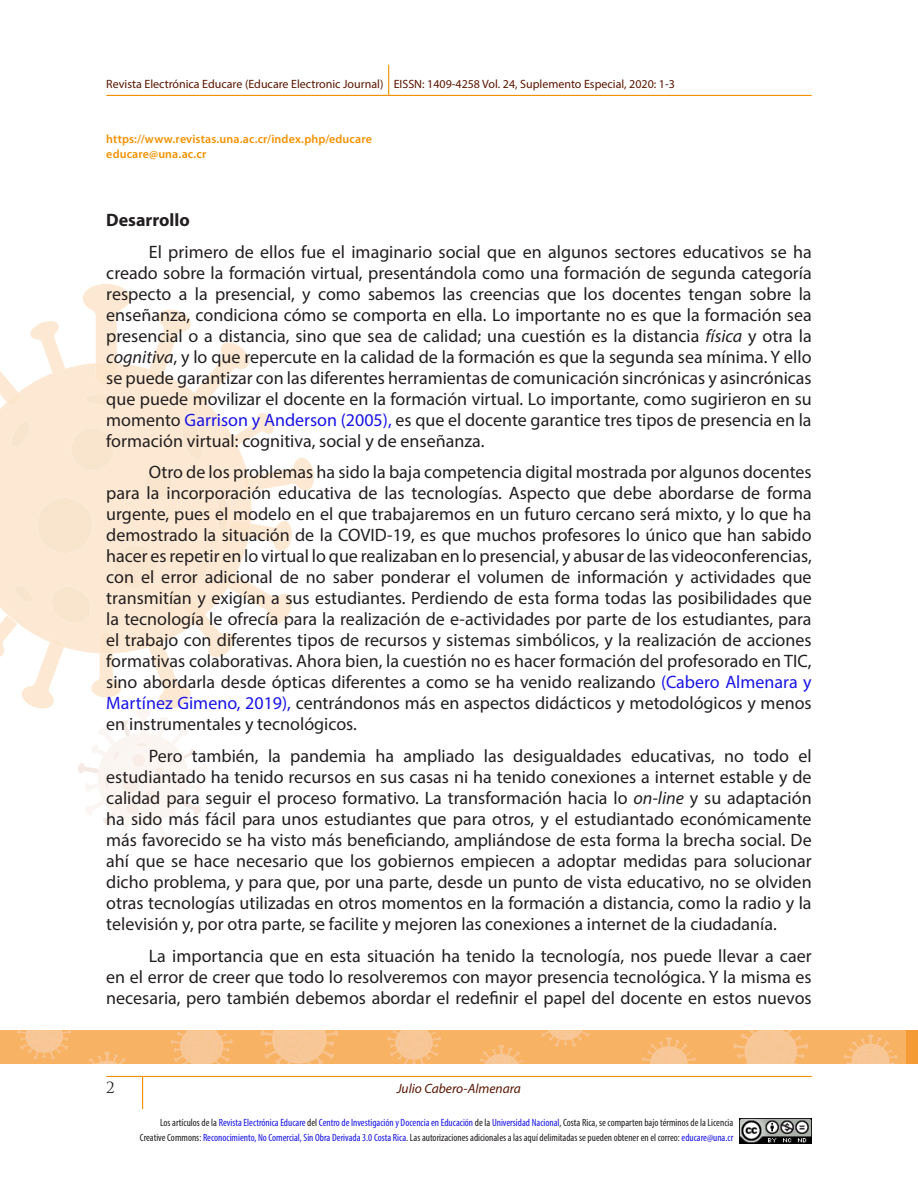
<style>
.page{position:relative;width:918px;height:1188px;background:#fff}
.page>*{position:absolute;margin:0;border:0;box-sizing:border-box;transform-origin:0 0}
.TEXTO{font:18px/21px "Myriad Pro";color:#231f20;text-align:justify}
.SUBTITULO_1{font:700 18px "Myriad Pro";color:#231f20}
.t1{font:15px "Trajan Pro";color:#231f20}
.t2{font:italic 13.5px "Myriad Pro";color:#591600}
.t3{font:12px "Myriad Pro";color:#591600}
.t4{font:600 12px/15px "Myriad Pro";letter-spacing:.01em;color:#f29100}
.t5{font:condensed 10.5px/15px "Myriad Pro";color:#231f20;text-align:right}
.s1{font-style:italic}
.s2{color:#1a15e5}
</style>
<div class="page">
<hr style="left:106px;top:1076px;width:706px;height:1px;background:#f29100">
<hr style="left:142px;top:1076px;width:1px;height:33px;background:#f29100">
<img style="left:739px;top:1118px;width:73px;height:26px">
<hr style="left:106px;top:95px;width:706px;height:1px;background:#f29100">
<hr style="left:388px;top:65px;width:1px;height:31px;background:#f29100">
<div style="left:0;top:365px;width:252px;height:194px;background:#fde9d3"></div>
<svg style="left:83px;top:284px;width:47px;height:100px"></svg>
<svg style="left:0;top:365px;width:21px;height:40px"></svg>
<svg style="left:0;top:426px;width:1px;height:18px"></svg>
<svg style="left:228px;top:521px;width:64px;height:30px"></svg>
<svg style="left:243px;top:458px;width:71px;height:33px"></svg>
<svg style="left:148px;top:310px;width:103px;height:95px"></svg>
<svg style="left:29px;top:321px;width:37px;height:53px"></svg>
<svg style="left:229px;top:413px;width:45px;height:33px"></svg>
<div style="left:37px;top:498px;width:55px;height:55px;background:#f9e4cd;border-radius:50%"></div>
<div style="left:71px;top:428px;width:43px;height:43px;background:#f9e4cd;border-radius:50%"></div>
<div style="left:145px;top:471px;width:27px;height:27px;background:#f9e4cd;border-radius:50%"></div>
<div style="left:113px;top:545px;width:43px;height:43px;background:#f9e4cd;border-radius:50%"></div>
<svg style="left:181px;top:420px;width:23px;height:40px"></svg>
<div style="left:217px;top:496px;width:11px;height:36px;background:#f9e4cd;border-radius:50%"></div>
<div style="left:85px;top:394px;width:35px;height:11px;background:#f9e4cd;border-radius:50%"></div>
<svg style="left:10px;top:421px;width:21px;height:27px"></svg>
<svg style="left:0;top:559px;width:292px;height:282px"></svg>
<div style="left:0;top:1031px;width:918px;height:33px;background:#f7b264"></div>
<svg style="left:17px;top:1030px;width:54px;height:29px"></svg>
<svg style="left:89px;top:1051px;width:37px;height:13px"></svg>
<svg style="left:170px;top:1030px;width:63px;height:34px"></svg>
<svg style="left:260px;top:1030px;width:79px;height:34px"></svg>
<svg style="left:387px;top:1030px;width:54px;height:34px"></svg>
<svg style="left:480px;top:1045px;width:43px;height:19px"></svg>
<svg style="left:541px;top:1030px;width:49px;height:17px"></svg>
<svg style="left:642px;top:1037px;width:54px;height:27px"></svg>
<svg style="left:733px;top:1030px;width:76px;height:34px"></svg>
<svg style="left:844px;top:1034px;width:54px;height:30px"></svg>
<div style="left:906px;top:1031px;width:12px;height:33px;background:#f49b35"></div>
<p class="t3" style="left:106px;top:77px;width:570px">Revista Electrónica Educare (Educare Electronic Journal) EISSN: 1409-4258 Vol. 24, Suplemento Especial, 2020: 1-3</p>
<p class="t4" style="left:106px;top:131px;width:267px">https://www.revistas.una.ac.cr/index.php/educare educare@una.ac.cr</p>
<h3 class="SUBTITULO_1" style="left:106px;top:208px;width:85px">Desarrollo</h3>
<p class="TEXTO" style="left:106px;top:241px;width:707px;text-indent:43px">El primero de ellos fue el imaginario social que en algunos sectores educativos se ha creado sobre la formación virtual, presentándola como una formación de segunda categoría respecto a la presencial, y como sabemos las creencias que los docentes tengan sobre la enseñanza, condiciona cómo se comporta en ella. Lo importante no es que la formación sea presencial o a distancia, sino que sea de calidad; una cuestión es la distancia <span class="s1">física</span> y otra la <span class="s1">cognitiva</span>, y lo que repercute en la calidad de la formación es que la segunda sea mínima. Y ello se puede garantizar con las diferentes herramientas de comunicación sincrónicas y asincrónicas que puede movilizar el docente en la formación virtual. Lo importante, como sugirieron en su momento <span class="s2">Garrison y Anderson (2005),</span> es que el docente garantice tres tipos de presencia en la formación virtual: cognitiva, social y de enseñanza.</p>
<p class="TEXTO" style="left:106px;top:462px;width:707px;text-indent:43px">Otro de los problemas ha sido la baja competencia digital mostrada por algunos docentes para la incorporación educativa de las tecnologías. Aspecto que debe abordarse de forma urgente, pues el modelo en el que trabajaremos en un futuro cercano será mixto, y lo que ha demostrado la situación de la COVID-19, es que muchos profesores lo único que han sabido hacer es repetir en lo virtual lo que realizaban en lo presencial, y abusar de las videoconferencias, con el error adicional de no saber ponderar el volumen de información y actividades que transmitían y exigían a sus estudiantes. Perdiendo de esta forma todas las posibilidades que la tecnología le ofrecía para la realización de e-actividades por parte de los estudiantes, para el trabajo con diferentes tipos de recursos y sistemas simbólicos, y la realización de acciones formativas colaborativas. Ahora bien, la cuestión no es hacer formación del profesorado en TIC, sino abordarla desde ópticas diferentes a como se ha venido realizando <span class="s2">(Cabero Almenara y Martínez Gimeno, 2019),</span> centrándonos más en aspectos didácticos y metodológicos y menos en instrumentales y tecnológicos.</p>
<p class="TEXTO" style="left:106px;top:745px;width:707px;text-indent:43px">Pero también, la pandemia ha ampliado las desigualdades educativas, no todo el estudiantado ha tenido recursos en sus casas ni ha tenido conexiones a internet estable y de calidad para seguir el proceso formativo. La transformación hacia lo <span class="s1">on-line</span> y su adaptación ha sido más fácil para unos estudiantes que para otros, y el estudiantado económicamente más favorecido se ha visto más beneficiando, ampliándose de esta forma la brecha social. De ahí que se hace necesario que los gobiernos empiecen a adoptar medidas para solucionar dicho problema, y para que, por una parte, desde un punto de vista educativo, no se olviden otras tecnologías utilizadas en otros momentos en la formación a distancia, como la radio y la televisión y, por otra parte, se facilite y mejoren las conexiones a internet de la ciudadanía.</p>
<p class="TEXTO" style="left:106px;top:945px;width:707px;text-indent:43px">La importancia que en esta situación ha tenido la tecnología, nos puede llevar a caer en el error de creer que todo lo resolveremos con mayor presencia tecnológica. Y la misma es necesaria, pero también debemos abordar el redefinir el papel del docente en estos nuevos</p>
<p class="t1" style="left:106px;top:1078px;width:10px">2</p>
<p class="t2" style="left:397px;top:1080px;width:126px">Julio Cabero-Almenara</p>
<p class="t5" style="left:140px;top:1115px;width:595px">Los artículos de la <span class="s2">Revista Electrónica Educare</span> del <span class="s2">Centro de Investigación y Docencia en Educación</span> de la <span class="s2">Universidad Nacional</span>, Costa Rica, se comparten bajo términos de la Licencia<br>Creative Commons: <span class="s2">Reconocimiento, No Comercial, Sin Obra Derivada 3.0 Costa Rica</span>. Las autorizaciones adicionales a las aquí delimitadas se pueden obtener en el correo: <span class="s2">educare@una.cr</span></p>
</div>
